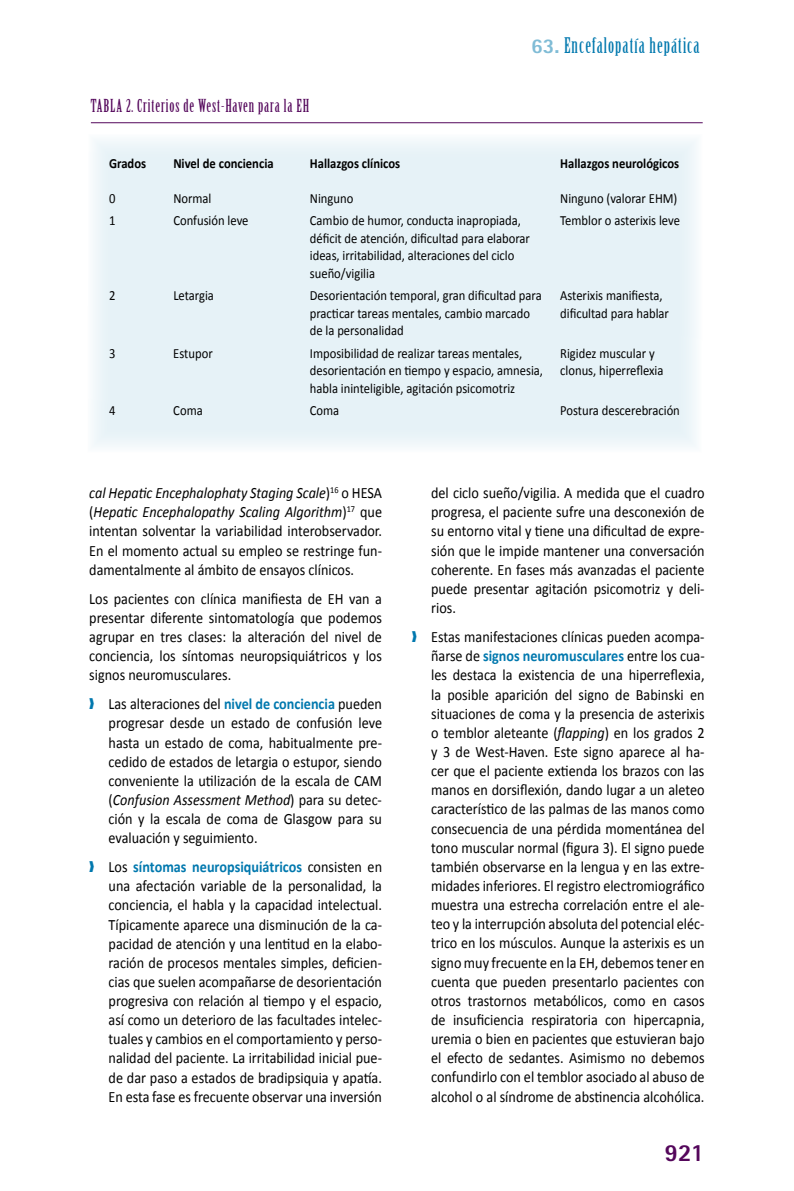
<style>
.page{position:relative;width:794px;height:1191px;background:#fff}
.page>*{position:absolute;margin:0;border:0;box-sizing:border-box;transform-origin:0 0}
.t1{font:800 24.5px "Rotis Sans Serif";color:#54075b}
.t2{font:21px "Birch Std";letter-spacing:.05em;color:#0078ae}
.t3{font:17.5px "Birch Std";letter-spacing:.05em;color:#54075b}
.t4{font:15.75px/19.1px "Calibri";color:#000;text-align:justify;scale:.9 1}
.t5{font:14px/17.5px "Calibri";color:#000;scale:.9 1}
.t6{font:700 14px "Calibri";color:#000;scale:.9 1}
.s1{font-family:"Rotis Sans Serif";font-weight:800;color:#80bcd6}
.s2{font-style:italic}
.s3{color:#0078ae}
.s4{font-weight:700;color:#0078ae}
</style>
<div class="page">
<div style="left:93px;top:140px;width:603px;height:307px;background:#e6f2f7"></div>
<hr style="left:91px;top:122px;width:611px;height:1px;background:#54075b">
<p class="t3" style="left:91px;top:96px;width:220px">TABLA 2. Criterios de West-Haven para la EH</p>
<h2 class="t2" style="left:531px;top:33px;width:170px"><span class="s1">63.</span> Encefalopatía hepática</h2>
<p class="t6" style="left:109px;top:154px;width:43px">Grados</p>
<p class="t6" style="left:173px;top:154px;width:113px">Nivel de conciencia</p>
<p class="t6" style="left:310px;top:154px;width:102px">Hallazgos clínicos</p>
<p class="t6" style="left:560px;top:154px;width:134px">Hallazgos neurológicos</p>
<p class="t5" style="left:109px;top:189px;width:9px">0</p>
<p class="t5" style="left:173px;top:189px;width:44px">Normal</p>
<p class="t5" style="left:310px;top:189px;width:50px">Ninguno</p>
<p class="t5" style="left:560px;top:189px;width:132px">Ninguno (valorar EHM)</p>
<p class="t5" style="left:109px;top:212px;width:9px">1</p>
<p class="t5" style="left:173px;top:212px;width:85px">Confusión leve</p>
<p class="t5" style="left:310px;top:212px;width:236px">Cambio de humor, conducta inapropiada,</p>
<p class="t5" style="left:560px;top:212px;width:135px">Temblor o asterixis leve</p>
<p class="t5" style="left:310px;top:229px;width:246px">déficit de atención, dificultad para elaborar ideas, irritabilidad, alteraciones del ciclo sueño/vigilia</p>
<p class="t5" style="left:109px;top:287px;width:9px">2</p>
<p class="t5" style="left:173px;top:287px;width:47px">Letargia</p>
<p class="t5" style="left:310px;top:287px;width:259px">Desorientación temporal, gran dificultad para</p>
<p class="t5" style="left:560px;top:287px;width:115px">Asterixis manifiesta,</p>
<p class="t5" style="left:310px;top:304px;width:246px">practicar tareas mentales, cambio marcado</p>
<p class="t5" style="left:560px;top:304px;width:122px">dificultad para hablar</p>
<p class="t5" style="left:310px;top:322px;width:106px">de la personalidad</p>
<p class="t5" style="left:109px;top:344px;width:9px">3</p>
<p class="t5" style="left:173px;top:344px;width:45px">Estupor</p>
<p class="t5" style="left:310px;top:344px;width:237px">Imposibilidad de realizar tareas mentales,</p>
<p class="t5" style="left:310px;top:344px;width:394px;text-indent:250px">Rigidez muscular y desorientación en tiempo y espacio, amnesia, clonus, hiperreflexia habla ininteligible, agitación psicomotriz</p>
<p class="t5" style="left:109px;top:402px;width:9px">4</p>
<p class="t5" style="left:173px;top:402px;width:34px">Coma</p>
<p class="t5" style="left:310px;top:402px;width:34px">Coma</p>
<p class="t5" style="left:560px;top:402px;width:134px">Postura descerebración</p>
<p class="t4" style="left:89px;top:483px;width:327px"><span class="s2">cal Hepatic Encephalophaty Staging Scale</span>)<sup>16</sup> o HESA (<span class="s2">Hepatic Encephalopathy Scaling Algorithm</span>)<sup>17</sup> que intentan solventar la variabilidad interobservador.<br>En el momento actual su empleo se restringe fun&shy;damentalmente al ámbito de ensayos clínicos.</p>
<p class="t4" style="left:89px;top:589px;width:327px">Los pacientes con clínica manifiesta de EH van a presentar diferente sintomatología que podemos agrupar en tres clases: la alteración del nivel de conciencia, los síntomas neuropsiquiátricos y los signos neuromusculares.</p>
<p class="t4" style="left:109px;top:694px;width:305px;text-indent:-19px"><span class="s3">❱</span> Las alteraciones del <span class="s4">nivel de conciencia</span> pueden progresar desde un estado de confusión leve hasta un estado de coma, habitualmente pre&shy;cedido de estados de letargia o estupor, siendo conveniente la utilización de la escala de CAM (<span class="s2">Confusion Assessment Method</span>) para su detec&shy;ción y la escala de coma de Glasgow para su evaluación y seguimiento.</p>
<p class="t4" style="left:109px;top:857px;width:305px;text-indent:-19px"><span class="s3">❱</span> Los <span class="s4">síntomas neuropsiquiátricos</span> consisten en una afectación variable de la personalidad, la conciencia, el habla y la capacidad intelectual.<br>Típicamente aparece una disminución de la ca&shy;pacidad de atención y una lentitud en la elabo&shy;ración de procesos mentales simples, deficien&shy;cias que suelen acompañarse de desorientación progresiva con relación al tiempo y el espacio, así como un deterioro de las facultades intelec&shy;tuales y cambios en el comportamiento y perso&shy;nalidad del paciente. La irritabilidad inicial pue&shy;de dar paso a estados de bradipsiquia y apatía.<br>En esta fase es frecuente observar una inversión</p>
<p class="t4" style="left:431px;top:483px;width:305px">del ciclo sueño/vigilia. A medida que el cuadro progresa, el paciente sufre una desconexión de su entorno vital y tiene una dificultad de expre&shy;sión que le impide mantener una conversación coherente. En fases más avanzadas el paciente puede presentar agitación psicomotriz y deli&shy;rios.</p>
<p class="t4" style="left:431px;top:627px;width:305px;text-indent:-19px"><span class="s3">❱</span> Estas manifestaciones clínicas pueden acompa&shy;ñarse de <span class="s4">signos neuromusculares</span> entre los cua&shy;les destaca la existencia de una hiperreflexia, la posible aparición del signo de Babinski en situaciones de coma y la presencia de asterixis o temblor aleteante (<span class="s2">flapping</span>) en los grados 2 y 3 de West-Haven. Este signo aparece al ha&shy;cer que el paciente extienda los brazos con las manos en dorsiflexión, dando lugar a un aleteo característico de las palmas de las manos como consecuencia de una pérdida momentánea del tono muscular normal (figura 3). El signo puede también observarse en la lengua y en las extre&shy;midades inferiores. El registro electromiográfico muestra una estrecha correlación entre el ale&shy;teo y la interrupción absoluta del potencial eléc&shy;trico en los músculos. Aunque la asterixis es un signo muy frecuente en la EH, debemos tener en cuenta que pueden presentarlo pacientes con otros trastornos metabólicos, como en casos de insuficiencia respiratoria con hipercapnia, uremia o bien en pacientes que estuvieran bajo el efecto de sedantes. Asimismo no debemos confundirlo con el temblor asociado al abuso de alcohol o al síndrome de abstinencia alcohólica.</p>
<h1 class="t1" style="left:664px;top:1136px;width:41px">921</h1>
</div>
